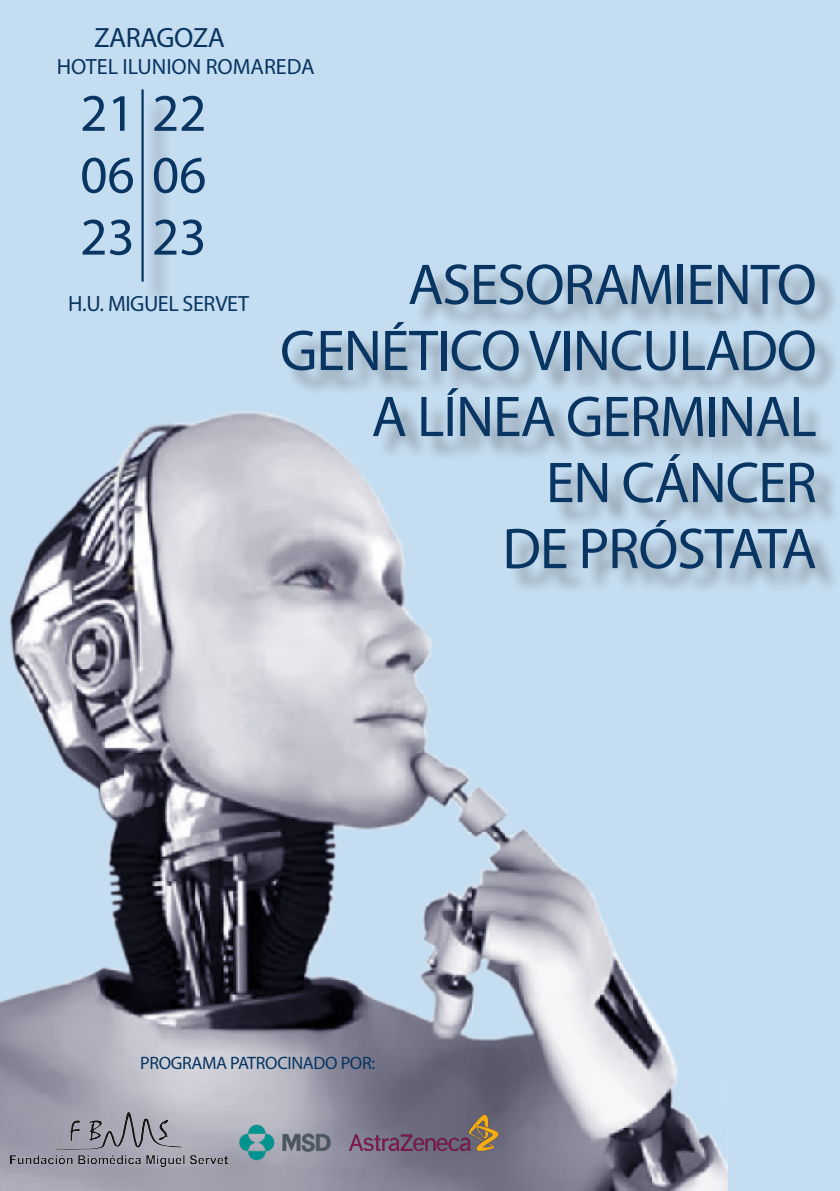
<style>
.page{position:relative;width:840px;height:1191px;background:#fff}
.page>*{position:absolute;margin:0;border:0;box-sizing:border-box;transform-origin:0 0}
.t1{font:58px/66px "Myriad Pro";letter-spacing:-.02em;color:#083561;text-align:right}
.t2{font:53px "Myriad Pro";color:#083561}
.t3{font:28px "Myriad Pro";letter-spacing:-.02em;color:#083561}
.t4{font:22.2px "Myriad Pro";letter-spacing:-.005em;color:#083561}
.t5{font:18px "Myriad Pro";letter-spacing:-.02em;color:#083561}
</style>
<div class="page">
<div style="left:0;top:0;width:839px;height:1191px;background:#c5ddf0"></div>
<img style="left:0;top:369px;width:727px;height:822px">
<div style="left:285px;top:268px;width:554px;height:326px;background:#231f20;opacity:.4"></div>
<div style="left:144px;top:94px;width:27px;height:214px;background:#bcd2e4"></div>
<hr style="left:141px;top:89px;width:3px;height:193px;background:#083561">
<img style="left:232px;top:1108px;width:272px;height:56px">
<img style="left:9px;top:1112px;width:218px;height:54px">
<p class="t3" style="left:94px;top:21px;width:132px">ZARAGOZA</p>
<p class="t4" style="left:57px;top:53px;width:259px">HOTEL ILUNION ROMAREDA</p>
<p class="t2" style="left:80px;top:80px;width:128px">21 22</p>
<p class="t2" style="left:80px;top:142px;width:128px">06 06</p>
<p class="t2" style="left:80px;top:204px;width:128px">23 23</p>
<p class="t4" style="left:68px;top:289px;width:182px">H.U. MIGUEL SERVET</p>
<p class="t1" style="left:407px;top:251px;width:410px">ASESORAMIENTO</p>
<p class="t1" style="left:280px;top:317px;width:538px">GENÉTICO VINCULADO<br>A LÍNEA GERMINAL</p>
<p class="t1" style="left:545px;top:449px;width:272px">EN CÁNCER</p>
<p class="t1" style="left:502px;top:515px;width:316px">DE PRÓSTATA</p>
<p class="t5" style="left:140px;top:1052px;width:236px">PROGRAMA PATROCINADO POR:</p>
</div>
